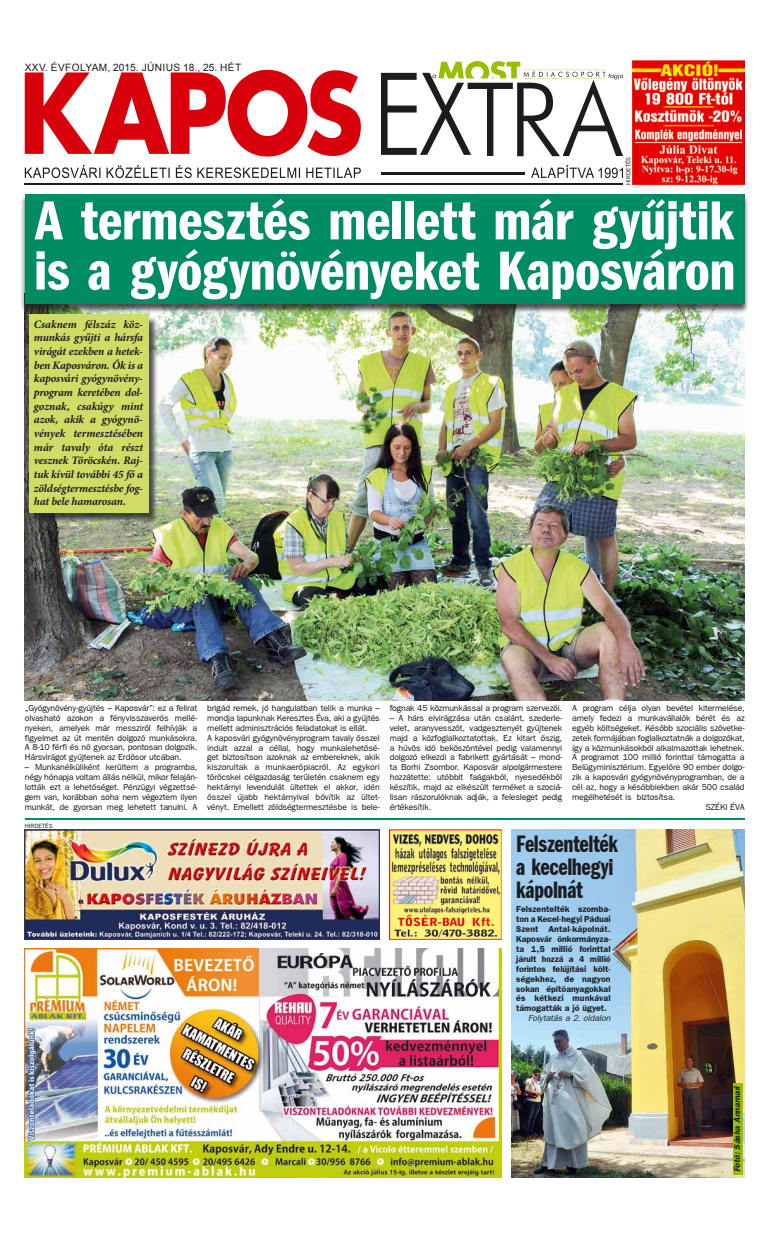
<style>
.page{position:relative;width:772px;height:1238px;background:#fff}
.page>*{position:absolute;margin:0;border:0;box-sizing:border-box;transform-origin:0 0}
.t1{font:600 extra-condensed 56.88px/50.2px "Franklin Gothic Itc TEE";color:#fff;scale:1.12 1}
.t2{font:600 extra-condensed 24.5px/22.8px "Franklin Gothic Itc TEE";letter-spacing:-.01em;color:#1b1c20}
.t3{font:italic 700 11.38px/13.7px "Minion Pro";letter-spacing:-.02em;color:#1b1c20;text-align:justify}
.t4{font:10.15px "Arial";letter-spacing:.035em;color:#1b1c20}
.t5{font:8.75px/9.9px "Frankfurt Gothic";letter-spacing:-.015em;color:#1b1c20;text-align:justify}
.t6{font:700 8.75px/9.9px "Frankfurt Gothic";color:#1b1c20;text-align:justify}
.t7{font:italic 8.75px "Frankfurt Gothic";letter-spacing:-.005em;color:#1b1c20}
.t8{font:italic 700 8.75px "Frankfurt Gothic";color:#1b1c20}
.t9{font:6.12px "Frankfurt Gothic";letter-spacing:.01em;color:#1b1c20}
</style>
<div class="page">
<img style="left:511px;top:830px;width:233px;height:347px">
<img style="left:25px;top:830px;width:354px;height:109px">
<img style="left:389px;top:830px;width:112px;height:109px">
<img style="left:632px;top:61px;width:112px;height:124px">
<hr style="left:25px;top:184px;width:598px;height:1px;background:#1b1c20">
<hr style="left:381px;top:172px;width:143px;height:2px;background:#1b1c20">
<svg style="left:25px;top:70px;width:336px;height:87px"></svg>
<svg style="left:381px;top:61px;width:242px;height:95px"></svg>
<svg style="left:25px;top:165px;width:336px;height:13px"></svg>
<svg style="left:531px;top:165px;width:92px;height:13px"></svg>
<img style="left:25px;top:949px;width:476px;height:228px">
<div style="left:732px;top:1083px;width:10px;height:91px;background:#98c000"></div>
<img style="left:25px;top:314px;width:719px;height:387px">
<div style="left:20px;top:195px;width:729px;height:119px;background:#1b1c20;opacity:.75"></div>
<div style="left:25px;top:195px;width:719px;height:109px;background:#008c62"></div>
<div style="left:30px;top:316px;width:129px;height:208px;background:#1b1c20;opacity:.75"></div>
<div style="left:29px;top:314px;width:119px;height:199px;background:#d1dc67"></div>
<hr style="left:25px;top:818px;width:719px;height:1px;background:#008c62">
<p class="t4" style="left:25px;top:60px;width:218px">XXV. ÉVFOLYAM, 2015. JÚNIUS 18., 25. HÉT</p>
<p class="t9" style="left:625px;top:185px;width:29px;rotate:-90deg">HIRDETÉS</p>
<h1 class="t1" style="left:34px;top:196px;width:627px">A termesztés mellett már gyűjtik is a gyógynövényeket Kaposváron</h1>
<p class="t3" style="left:34px;top:317px;width:111px">Csaknem félszáz köz&shy;munkás gyűjti a hársfa virágát ezekben a hetek&shy;ben Kaposváron. Ők is a kaposvári gyógynövény&shy;program keretében dol&shy;goznak, csakúgy mint azok, akik a gyógynö&shy;vények termesztésében már tavaly óta részt vesznek Töröcskén. Raj&shy;tuk kívül további 45 fő a zöldségtermesztésbe fog&shy;hat bele hamarosan.</p>
<p class="t5" style="left:25px;top:703px;width:174px">„Gyógynövény-gyűjtés – Kaposvár”: ez a felirat olvasható azokon a fényvisszaverős mellé&shy;nyeken, amelyek már messziről felhívják a figyelmet az út mentén dolgozó munkásokra.<br>A 8-10 férfi és nő gyorsan, pontosan dolgozik.<br>Hársvirágot gyűjtenek az Erdősor utcában.</p>
<p class="t5" style="left:25px;top:762px;width:174px">– Munkanélküliként kerültem a programba, négy hónapja voltam állás nélkül, mikor felaján&shy;lották ezt a lehetőséget. Pénzügyi végzettsé&shy;gem van, korábban soha nem végeztem ilyen munkát, de gyorsan meg lehetett tanulni. A</p>
<p class="t9" style="left:25px;top:822px;width:29px">HIRDETÉS</p>
<p class="t5" style="left:207px;top:703px;width:174px;text-align:left">brigád remek, jó hangulatban telik a munka – mondja lapunknak Keresztes Éva, aki a gyűjtés mellett adminisztrációs feladatokat is ellát.<br>A kaposvári gyógynövényprogram tavaly ősszel indult azzal a céllal, hogy munkalehetősé&shy;get biztosítson azoknak az embereknek, akik kiszorultak a munkaerőpiacról. Az egykori töröcskei célgazdaság területén csaknem egy hektárnyi levendulát ültettek el akkor, idén ősszel újabb hektárnyival bővítik az ültet&shy;vényt. Emellett zöldségtermesztésbe is bele-</p>
<p class="t5" style="left:389px;top:703px;width:174px">fognak 45 közmunkással a program szervezői.</p>
<p class="t5" style="left:389px;top:713px;width:174px">– A hárs elvirágzása után csalánt, szederle&shy;velet, aranyvesszőt, vadgesztenyét gyűjtenek majd a közfoglalkoztatottak. Ez kitart őszig, a hűvös idő beköszöntével pedig valamennyi dolgozó elkezdi a fabrikett gyártását – mond&shy;ta Borhi Zsombor. Kaposvár alpolgármestere hozzátette: utóbbit faágakból, nyesedékből készítik, majd az elkészült terméket a szociá&shy;lisan rászorulóknak adják, a felesleget pedig értékesítik.</p>
<p class="t5" style="left:572px;top:703px;width:174px">A program célja olyan bevétel kitermelése,</p>
<p class="t5" style="left:572px;top:713px;width:174px">amely fedezi a munkavállalók bérét és az</p>
<p class="t5" style="left:572px;top:722px;width:174px">egyéb költségeket. Később szociális szövetke-</p>
<p class="t5" style="left:572px;top:732px;width:174px">zetek formájában foglalkoztatnák a dolgozókat,</p>
<p class="t5" style="left:572px;top:742px;width:174px">így a közmunkásokból alkalmazottak lehetnek.</p>
<p class="t5" style="left:572px;top:752px;width:174px">A programot 100 millió forinttal támogatta a</p>
<p class="t5" style="left:572px;top:762px;width:174px">Belügyminisztérium. Egyelőre 90 ember dolgo-</p>
<p class="t5" style="left:572px;top:772px;width:174px">zik a kaposvári gyógynövényprogramban, de a</p>
<p class="t5" style="left:572px;top:782px;width:174px">cél az, hogy a későbbiekben akár 500 család</p>
<p class="t5" style="left:572px;top:792px;width:104px">megélhetését is biztosítsa.</p>
<p class="t5" style="left:705px;top:802px;width:41px">SZÉKI ÉVA</p>
<h2 class="t2" style="left:516px;top:833px;width:103px">Felszentelték a kecelhegyi kápolnát</h2>
<p class="t6" style="left:516px;top:904px;width:96px">Felszentelték szomba&shy;ton a Kecel-hegyi Páduai Szent Antal-kápolnát.<br>Kaposvár önkormányza&shy;ta 1,5 millió forinttal járult hozzá a 4 millió forintos felújítási költ&shy;ségekhez, de nagyon sokan építőanyagokkal és kétkezi munkával támogatták a jó ügyet.</p>
<p class="t7" style="left:528px;top:1013px;width:84px">Folytatás a 2. oldalon</p>
<p class="t8" style="left:732px;top:1172px;width:88px;rotate:-90deg">Fotó: Sáska Annamari</p>
</div>
